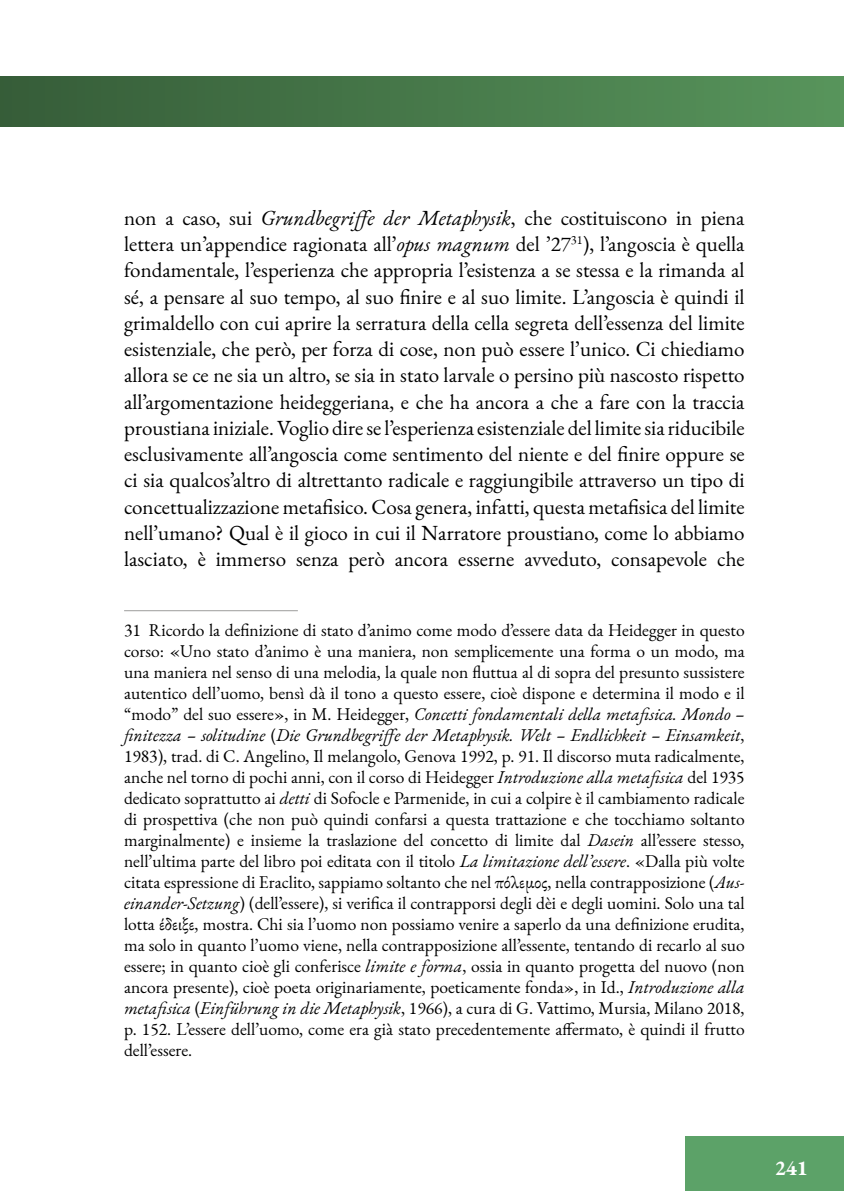
<style>
.page{position:relative;width:844px;height:1191px;background:#fff}
.page>*{position:absolute;margin:0;border:0;box-sizing:border-box;transform-origin:0 0}
.t1{font:21px/26.2px "EB Garamond";color:#000;text-align:justify}
.t2{font:700 21px "EB Garamond";color:#fff}
.t3{font:17.5px/21px "EB Garamond";color:#000;text-align:justify}
.s1{font-style:italic}
</style>
<div class="page">
<div style="left:0;top:77px;width:843px;height:49px;background:linear-gradient(to right,#365d38,#57945b)"></div>
<div style="left:684px;top:1136px;width:159px;height:55px;background:#5ca268"></div>
<hr style="left:124px;top:610px;width:174px;height:1px;background:#9d9d9c">
<p class="t1" style="left:124px;top:205px;width:622px">non a caso, sui <span class="s1">Grundbegriffe der Metaphysik</span>, che costituiscono in piena lettera un’appendice ragionata all’<span class="s1">opus magnum</span> del ’27<sup>31</sup>), l’angoscia è quella fondamentale, l’esperienza che appropria l’esistenza a se stessa e la rimanda al sé, a pensare al suo tempo, al suo finire e al suo limite. L’angoscia è quindi il grimaldello con cui aprire la serratura della cella segreta dell’essenza del limite esistenziale, che però, per forza di cose, non può essere l’unico. Ci chiediamo allora se ce ne sia un altro, se sia in stato larvale o persino più nascosto rispetto all’argomentazione heideggeriana, e che ha ancora a che a fare con la traccia proustiana iniziale. Voglio dire se l’esperienza esistenziale del limite sia riducibile esclusivamente all’angoscia come sentimento del niente e del finire oppure se ci sia qualcos’altro di altrettanto radicale e raggiungibile attraverso un tipo di concettualizzazione metafisico. Cosa genera, infatti, questa metafisica del limite nell’umano? Qual è il gioco in cui il Narratore proustiano, come lo abbiamo lasciato, è immerso senza però ancora esserne avveduto, consapevole che</p>
<p class="t3" style="left:124px;top:619px;width:622px">31 Ricordo la definizione di stato d’animo come modo d’essere data da Heidegger in questo corso: «Uno stato d’animo è una maniera, non semplicemente una forma o un modo, ma una maniera nel senso di una melodia, la quale non fluttua al di sopra del presunto sussistere autentico dell’uomo, bensì dà il tono a questo essere, cioè dispone e determina il modo e il “modo” del suo essere», in M. Heidegger, <span class="s1">Concetti fondamentali della metafisica. Mondo – finitezza – solitudine</span> (<span class="s1">Die Grundbegriffe der Metaphysik. Welt – Endlichkeit – Einsamkeit</span>, 1983), trad. di C. Angelino, Il melangolo, Genova 1992, p. 91. Il discorso muta radicalmente, anche nel torno di pochi anni, con il corso di Heidegger <span class="s1">Introduzione alla metafisica</span> del 1935 dedicato soprattutto ai <span class="s1">detti</span> di Sofocle e Parmenide, in cui a colpire è il cambiamento radicale di prospettiva (che non può quindi confarsi a questa trattazione e che tocchiamo soltanto marginalmente) e insieme la traslazione del concetto di limite dal <span class="s1">Dasein</span> all’essere stesso, nell’ultima parte del libro poi editata con il titolo <span class="s1">La limitazione dell’essere</span>. «Dalla più volte citata espressione di Eraclito, sappiamo soltanto che nel πόλεμος, nella contrapposizione (<span class="s1">Aus&shy;einander-Setzung</span>) (dell’essere), si verifica il contrapporsi degli dèi e degli uomini. Solo una tal lotta έδειξε, mostra. Chi sia l’uomo non possiamo venire a saperlo da una definizione erudita, ma solo in quanto l’uomo viene, nella contrapposizione all’essente, tentando di recarlo al suo essere; in quanto cioè gli conferisce <span class="s1">limite e forma</span>, ossia in quanto progetta del nuovo (non ancora presente), cioè poeta originariamente, poeticamente fonda», in Id., <span class="s1">Introduzione alla metafisica</span> (<span class="s1">Einführung in die Metaphysik</span>, 1966), a cura di G. Vattimo, Mursia, Milano 2018, p. 152. L’essere dell’uomo, come era già stato precedentemente affermato, è quindi il frutto dell’essere.</p>
<p class="t2" style="left:774px;top:1154px;width:35px">241</p>
</div>
